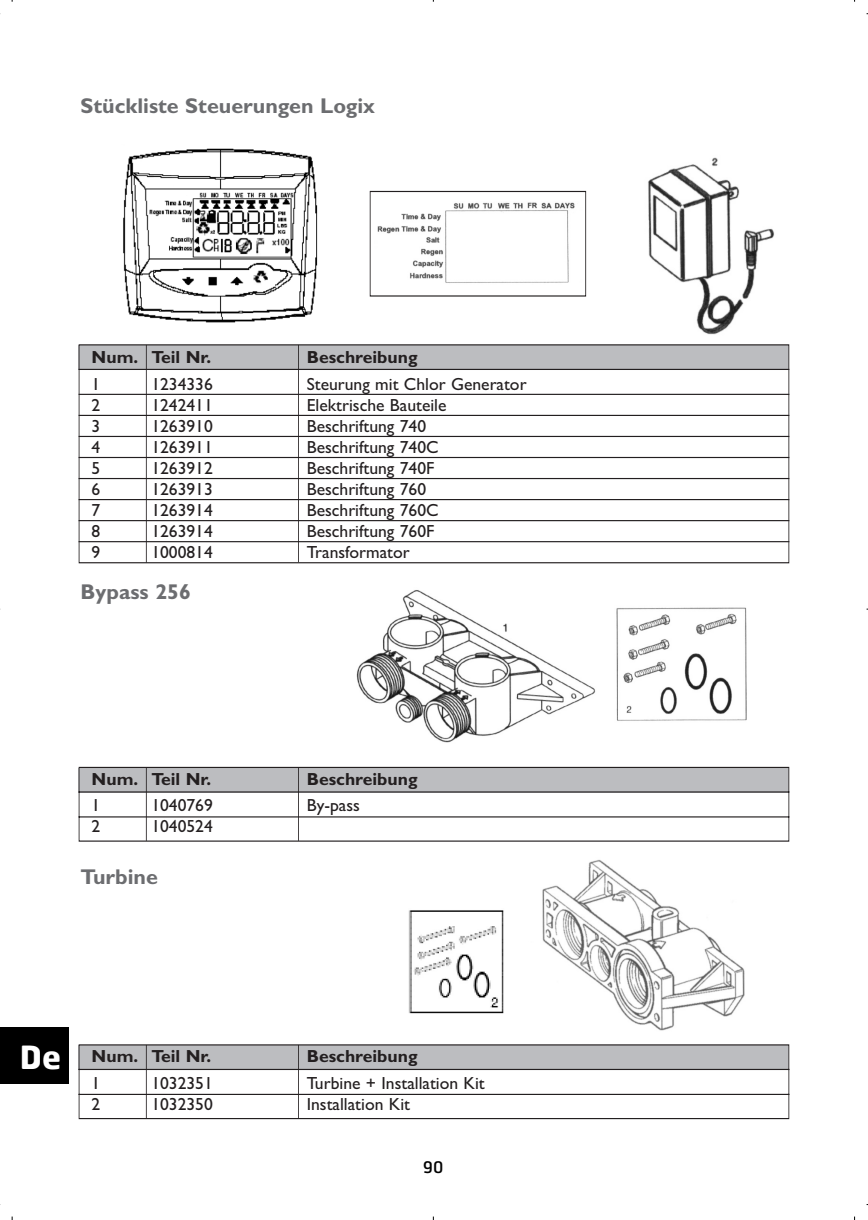
<style>
.page{position:relative;width:868px;height:1220px;background:#fff}
.page>*{position:absolute;margin:0;border:0;box-sizing:border-box;transform-origin:0 0}
.t1{font:700 32px "Hermes";color:#fff}
.t2{font:700 21.4px "Gill Sans";color:#6c6d70}
.t3{font:17.6px "Gill Sans";color:#231f20}
.t4{font:700 17.6px "Gill Sans";color:#231f20}
.t5{font:16px "Hermes";color:#000}
</style>
<div class="page">
<img style="left:408px;top:860px;width:337px;height:171px">
<img style="left:356px;top:590px;width:390px;height:153px">
<div style="left:79px;top:345px;width:710px;height:25px;background:#bcbdc0"></div>
<hr style="left:79px;top:369px;width:710px;height:1px;background:#231f20">
<hr style="left:79px;top:394px;width:710px;height:1px;background:#231f20">
<hr style="left:79px;top:415px;width:710px;height:1px;background:#231f20">
<hr style="left:79px;top:436px;width:710px;height:1px;background:#231f20">
<hr style="left:79px;top:457px;width:710px;height:1px;background:#231f20">
<hr style="left:79px;top:478px;width:710px;height:1px;background:#231f20">
<hr style="left:79px;top:499px;width:710px;height:1px;background:#231f20">
<hr style="left:79px;top:520px;width:710px;height:1px;background:#231f20">
<hr style="left:79px;top:541px;width:710px;height:1px;background:#231f20">
<hr style="left:146px;top:345px;width:1px;height:218px;background:#231f20">
<hr style="left:298px;top:345px;width:1px;height:217px;background:#231f20">
<svg style="left:78px;top:766px;width:712px;height:76px"></svg>
<hr style="left:146px;top:767px;width:1px;height:74px;background:#231f20">
<hr style="left:298px;top:767px;width:1px;height:74px;background:#231f20">
<svg style="left:78px;top:1044px;width:712px;height:75px"></svg>
<hr style="left:146px;top:1045px;width:1px;height:73px;background:#231f20">
<hr style="left:298px;top:1045px;width:1px;height:73px;background:#231f20">
<img style="left:648px;top:157px;width:126px;height:178px">
<img style="left:123px;top:148px;width:195px;height:175px">
<img style="left:377px;top:202px;width:198px;height:81px">
<div style="left:369px;top:191px;width:217px;height:105px;border:1px solid #231f20"></div>
<div style="left:453px;top:215px;width:106px;height:62px;background:#fff"></div>
<div style="left:79px;top:344px;width:710px;height:219px;border:1px solid #231f20"></div>
<div style="left:0;top:1027px;width:69px;height:57px;background:#000"></div>
<p class="t2" style="left:81px;top:99px;width:296px">Stückliste Steuerungen Logix</p>
<p class="t4" style="left:92px;top:351px;width:121px">Num. Teil Nr.</p>
<p class="t4" style="left:307px;top:351px;width:112px">Beschreibung</p>
<p class="t3" style="left:92px;top:378px;width:10px">1</p>
<p class="t3" style="left:151px;top:378px;width:63px">1234336</p>
<p class="t3" style="left:307px;top:378px;width:221px">Steurung mit Chlor Generator</p>
<p class="t3" style="left:92px;top:399px;width:10px">2</p>
<p class="t3" style="left:151px;top:399px;width:63px">1242411</p>
<p class="t3" style="left:307px;top:399px;width:141px">Elektrische Bauteile</p>
<p class="t3" style="left:92px;top:420px;width:10px">3</p>
<p class="t3" style="left:151px;top:420px;width:63px">1263910</p>
<p class="t3" style="left:307px;top:420px;width:121px">Beschriftung 740</p>
<p class="t3" style="left:92px;top:441px;width:10px">4</p>
<p class="t3" style="left:151px;top:441px;width:63px">1263911</p>
<p class="t3" style="left:307px;top:441px;width:133px">Beschriftung 740C</p>
<p class="t3" style="left:92px;top:462px;width:10px">5</p>
<p class="t3" style="left:151px;top:462px;width:63px">1263912</p>
<p class="t3" style="left:307px;top:462px;width:129px">Beschriftung 740F</p>
<p class="t3" style="left:92px;top:483px;width:10px">6</p>
<p class="t3" style="left:151px;top:483px;width:63px">1263913</p>
<p class="t3" style="left:307px;top:483px;width:121px">Beschriftung 760</p>
<p class="t3" style="left:92px;top:504px;width:10px">7</p>
<p class="t3" style="left:151px;top:504px;width:63px">1263914</p>
<p class="t3" style="left:307px;top:504px;width:133px">Beschriftung 760C</p>
<p class="t3" style="left:92px;top:525px;width:10px">8</p>
<p class="t3" style="left:151px;top:525px;width:63px">1263914</p>
<p class="t3" style="left:307px;top:525px;width:129px">Beschriftung 760F</p>
<p class="t3" style="left:92px;top:546px;width:10px">9</p>
<p class="t3" style="left:151px;top:546px;width:63px">1000814</p>
<p class="t3" style="left:307px;top:546px;width:104px">Transformator</p>
<p class="t2" style="left:81px;top:584px;width:112px">Bypass 256</p>
<p class="t4" style="left:92px;top:773px;width:121px">Num. Teil Nr.</p>
<p class="t4" style="left:307px;top:773px;width:112px">Beschreibung</p>
<p class="t3" style="left:92px;top:799px;width:10px">1</p>
<p class="t3" style="left:151px;top:799px;width:63px">1040769</p>
<p class="t3" style="left:307px;top:799px;width:55px">By-pass</p>
<p class="t3" style="left:92px;top:820px;width:10px">2</p>
<p class="t3" style="left:151px;top:820px;width:63px">1040524</p>
<p class="t2" style="left:81px;top:869px;width:79px">Turbine</p>
<h1 class="t1" style="left:20px;top:1044px;width:43px">De</h1>
<p class="t4" style="left:92px;top:1050px;width:121px">Num. Teil Nr.</p>
<p class="t4" style="left:307px;top:1050px;width:112px">Beschreibung</p>
<p class="t3" style="left:92px;top:1077px;width:10px">1</p>
<p class="t3" style="left:151px;top:1077px;width:63px">1032351</p>
<p class="t3" style="left:307px;top:1077px;width:179px">Turbine + Installation Kit</p>
<p class="t3" style="left:92px;top:1098px;width:10px">2</p>
<p class="t3" style="left:151px;top:1098px;width:63px">1032350</p>
<p class="t3" style="left:307px;top:1098px;width:105px">Installation Kit</p>
<p class="t5" style="left:423px;top:1161px;width:22px">90</p>
</div>
